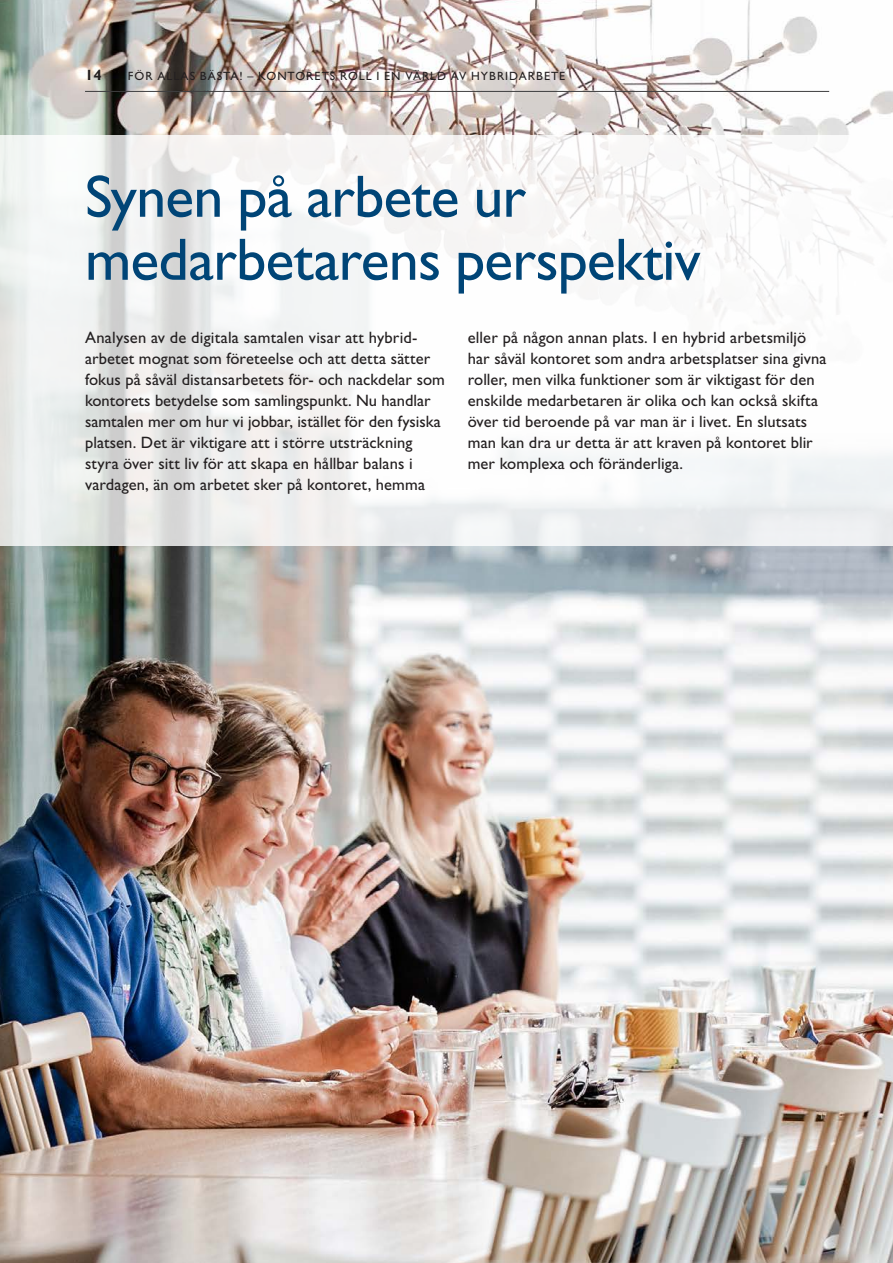
<style>
.page{position:relative;width:893px;height:1263px;background:#fff}
.page>*{position:absolute;margin:0;border:0;box-sizing:border-box;transform-origin:0 0}
.t1{font:60px/63px "Gill Sans Std";letter-spacing:-.015em;color:#004577}
.t2{font:16.5px/21px "Gill Sans Std";letter-spacing:.005em;color:#231f20}
.t3{font:700 15px "Gill Sans Std";color:#231f20}
.t4{font:12px "Gill Sans Std";letter-spacing:.085em;color:#231f20}
</style>
<div class="page">
<img style="left:0;top:0;width:893px;height:1263px">
<svg style="left:0;top:135px;width:893px;height:411px;fill:#f6f7f7"></svg>
<hr style="left:85px;top:91px;width:744px;height:1px;background:#3e3e3f">
<p class="t3" style="left:85px;top:66px;width:18px">14</p>
<p class="t4" style="left:128px;top:69px;width:439px">FÖR ALLAS BÄSTA! – KONTORETS ROLL I EN VÄRLD AV HYBRIDARBETE</p>
<h1 class="t1" style="left:85px;top:165px;width:617px">Synen på arbete ur medarbetarens perspektiv</h1>
<p class="t2" style="left:468px;top:327px;width:360px">eller på någon annan plats. I en hybrid arbetsmiljö har såväl kontoret som andra arbetsplatser sina givna roller, men vilka funktioner som är viktigast för den enskilde medarbetaren är olika och kan också skifta över tid beroende på var man är i livet. En slutsats man kan dra ur detta är att kraven på kontoret blir mer komplexa och föränderliga.</p>
<p class="t2" style="left:85px;top:327px;width:361px">Analysen av de digitala samtalen visar att hybrid&shy;arbetet mognat som företeelse och att detta sätter fokus på såväl distansarbetets för- och nackdelar som kontorets betydelse som samlingspunkt. Nu handlar samtalen mer om hur vi jobbar, istället för den fysiska platsen. Det är viktigare att i större utsträckning styra över sitt liv för att skapa en hållbar balans i vardagen, än om arbetet sker på kontoret, hemma</p>
</div>
